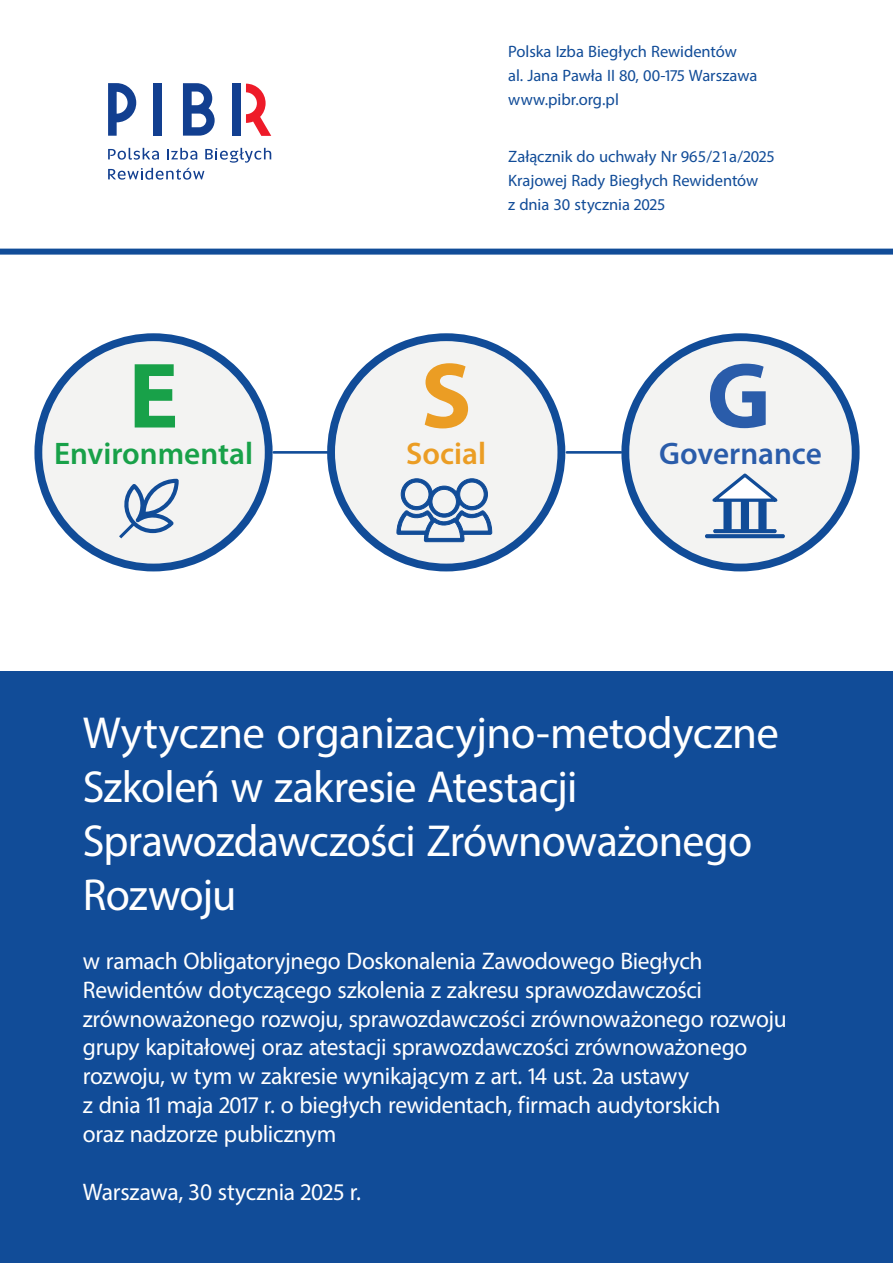
<style>
.page{position:relative;width:893px;height:1263px;background:#fff}
.page>*{position:absolute;margin:0;border:0;box-sizing:border-box;transform-origin:0 0}
.t1{font:700 93.75px "Myriad Pro";color:#eb9d24}
.t2{font:700 93.75px "Myriad Pro";color:#2a5caa}
.t3{font:700 93.75px "Myriad Pro";color:#18a149}
.t4{font:45px/54px "Myriad Pro";letter-spacing:-.015em;color:#fff}
.t5{font:600 31.2px "Myriad Pro";color:#18a149}
.t6{font:600 31.2px "Myriad Pro";color:#2a5caa}
.t7{font:600 31.2px "Myriad Pro";color:#eb9d24}
.t8{font:24px/28.8px "Myriad Pro";letter-spacing:-.015em;color:#fff}
.t9{font:16.5px/24px "Myriad Pro";letter-spacing:-.005em;color:#114c98}
</style>
<div class="page">
<div style="left:0;top:672px;width:893px;height:591px;background:#114c98"></div>
<div style="left:233px;top:83px;width:8px;height:53px;background:#123f90"></div>
<svg style="left:108px;top:148px;width:163px;height:32px"></svg>
<svg style="left:246px;top:84px;width:25px;height:52px"></svg>
<div style="left:153px;top:83px;width:9px;height:53px;background:#123f90"></div>
<svg style="left:108px;top:83px;width:28px;height:53px"></svg>
<svg style="left:183px;top:83px;width:32px;height:53px"></svg>
<div style="left:0;top:249px;width:893px;height:6px;background:#114c98"></div>
<svg style="left:327px;top:333px;width:238px;height:238px;fill:#f3f3f2"></svg>
<svg style="left:34px;top:333px;width:239px;height:238px;fill:#f3f3f2"></svg>
<svg style="left:621px;top:333px;width:239px;height:238px;fill:#f3f3f2"></svg>
<svg style="left:397px;top:479px;width:95px;height:63px"></svg>
<svg style="left:119px;top:479px;width:60px;height:59px"></svg>
<div style="left:723px;top:494px;width:9px;height:38px;background:#114c98;border-radius:4px"></div>
<div style="left:741px;top:494px;width:8px;height:38px;background:#114c98;border-radius:4px"></div>
<div style="left:758px;top:494px;width:9px;height:38px;background:#114c98;border-radius:4px"></div>
<svg style="left:704px;top:529px;width:82px;height:9px"></svg>
<svg style="left:705px;top:470px;width:80px;height:33px"></svg>
<hr style="left:274px;top:451px;width:54px;height:3px;background:#114c98">
<hr style="left:567px;top:451px;width:54px;height:3px;background:#114c98">
<p class="t9" style="left:508px;top:39px;width:251px">Polska Izba Biegłych Rewidentów<br>al. Jana Pawła II 80, 00-175 Warszawa www.pibr.org.pl</p>
<h1 class="t3" style="left:128px;top:335px;width:52px">E</h1>
<p class="t9" style="left:508px;top:144px;width:268px">Załącznik do uchwały Nr 965/21a/2025<br>Krajowej Rady Biegłych Rewidentów<br>z dnia 30 stycznia 2025</p>
<h1 class="t1" style="left:421px;top:335px;width:52px">S</h1>
<h1 class="t2" style="left:707px;top:335px;width:65px">G</h1>
<h3 class="t5" style="left:54px;top:437px;width:200px">Environmental</h3>
<h3 class="t7" style="left:406px;top:437px;width:81px">Social</h3>
<h3 class="t6" style="left:659px;top:437px;width:164px">Governance</h3>
<h2 class="t4" style="left:83px;top:706px;width:698px">Wytyczne organizacyjno-metodyczne<br>Szkoleń w zakresie Atestacji<br>Sprawozdawczości Zrównoważonego<br>Rozwoju</h2>
<p class="t8" style="left:83px;top:946px;width:705px">w ramach Obligatoryjnego Doskonalenia Zawodowego Biegłych Rewidentów dotyczącego szkolenia z zakresu sprawozdawczości zrównoważonego rozwoju, sprawozdawczości zrównoważonego rozwoju grupy kapitałowej oraz atestacji sprawozdawczości zrównoważonego rozwoju, w tym w zakresie wynikającym z art. 14 ust. 2a ustawy<br>z dnia 11 maja 2017 r. o biegłych rewidentach, firmach audytorskich<br>oraz nadzorze publicznym</p>
<p class="t8" style="left:83px;top:1177px;width:280px">Warszawa, 30 stycznia 2025 r.</p>
</div>
